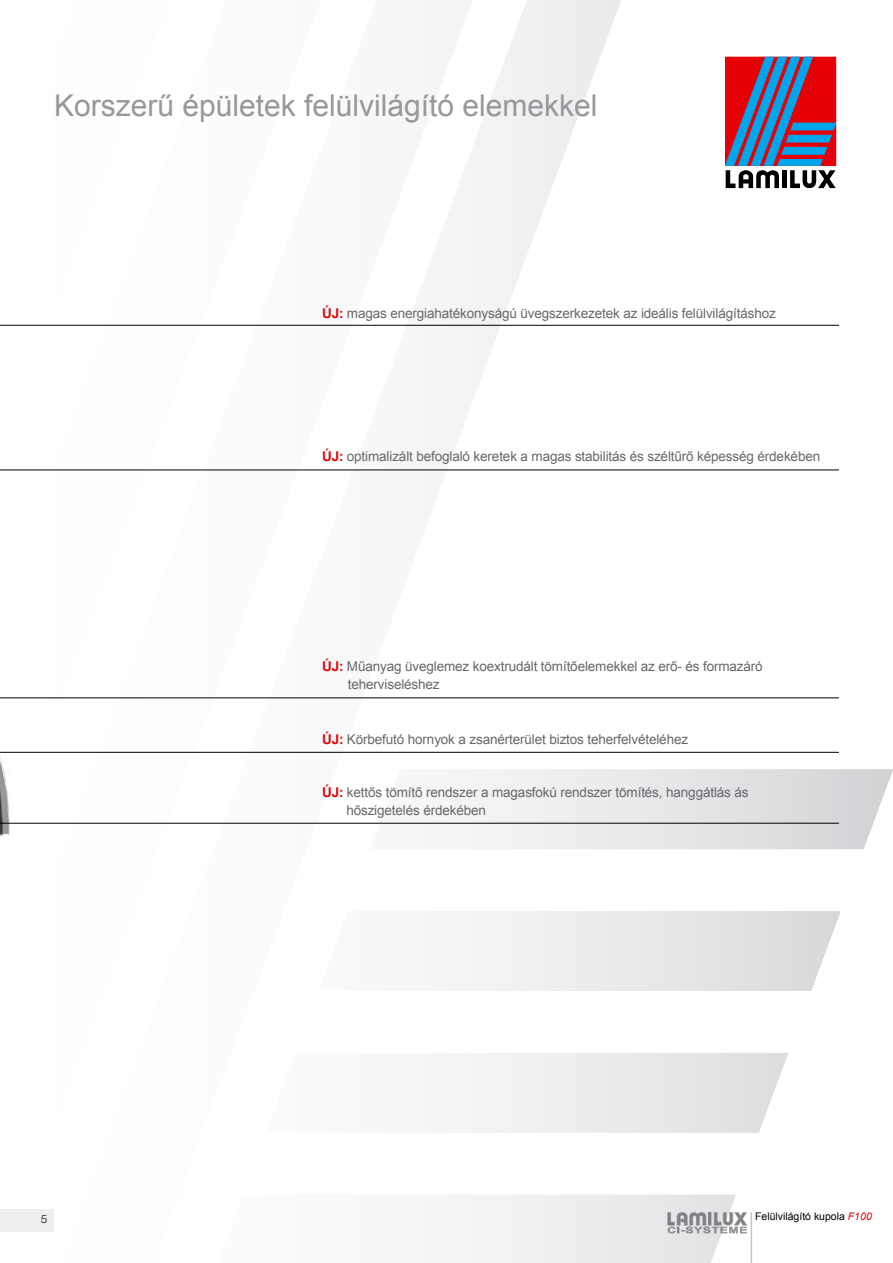
<style>
.page{position:relative;width:893px;height:1263px;background:#fff}
.page>*{position:absolute;margin:0;border:0;box-sizing:border-box;transform-origin:0 0}
.t1{font:30px "Arial";color:#98989c}
.t2{font:13.5px/18px "Arial";letter-spacing:-.01em;color:#68676c}
.t3{font:12px "Nimbus Sans Novus T";color:#000}
.t4{font:10.5px "Arial";color:#000}
.s1{font-weight:700;color:#e60005}
.s2{font-style:italic;color:#e60005}
</style>
<div class="page">
<svg style="left:346px;top:0;width:280px;height:1195px"></svg>
<svg style="left:346px;top:1053px;width:442px;height:80px"></svg>
<svg style="left:346px;top:911px;width:494px;height:80px"></svg>
<svg style="left:371px;top:769px;width:522px;height:80px"></svg>
<img style="left:0;top:324px;width:346px;height:512px">
<svg style="left:725px;top:56px;width:112px;height:133px"></svg>
<svg style="left:726px;top:57px;width:110px;height:131px;background:#825470"></svg>
<div style="left:0;top:1209px;width:54px;height:22px;background:#edeeef"></div>
<svg style="left:445px;top:1195px;width:302px;height:68px"></svg>
<hr style="left:751px;top:1212px;width:1px;height:51px;background:#c3c5c8">
<hr style="left:0;top:325px;width:839px;height:1px;background:#000">
<hr style="left:0;top:470px;width:839px;height:1px;background:#000">
<hr style="left:0;top:697px;width:839px;height:1px;background:#000">
<hr style="left:0;top:752px;width:839px;height:1px;background:#000">
<hr style="left:0;top:823px;width:839px;height:1px;background:#000">
<h1 class="t1" style="left:54px;top:86px;width:545px">Korszerű épületek felülvilágító elemekkel</h1>
<p class="t2" style="left:322px;top:304px;width:455px"><span class="s1">ÚJ:</span> magas energiahatékonyságú üvegszerkezetek az ideális felülvilágításhoz</p>
<p class="t2" style="left:322px;top:448px;width:499px"><span class="s1">ÚJ:</span> optimalizált befoglaló keretek a magas stabilitás és széltűrő képesség érdekében</p>
<p class="t2" style="left:348px;top:657px;width:416px;text-indent:-26px"><span class="s1">ÚJ:</span> Műanyag üveglemez koextrudált tömítőelemekkel az erő- és formazáró teherviseléshez</p>
<p class="t2" style="left:322px;top:730px;width:367px"><span class="s1">ÚJ:</span> Körbefutó hornyok a zsanérterület biztos teherfelvételéhez</p>
<p class="t2" style="left:346px;top:784px;width:404px;text-indent:-24px"><span class="s1">ÚJ:</span> kettős tömítő rendszer a magasfokú rendszer tömítés, hanggátlás ás hőszigetelés érdekében</p>
<p class="t3" style="left:41px;top:1212px;width:8px">5</p>
<p class="t4" style="left:755px;top:1210px;width:118px">Felülvilágító kupola <span class="s2">F100</span></p>
</div>
